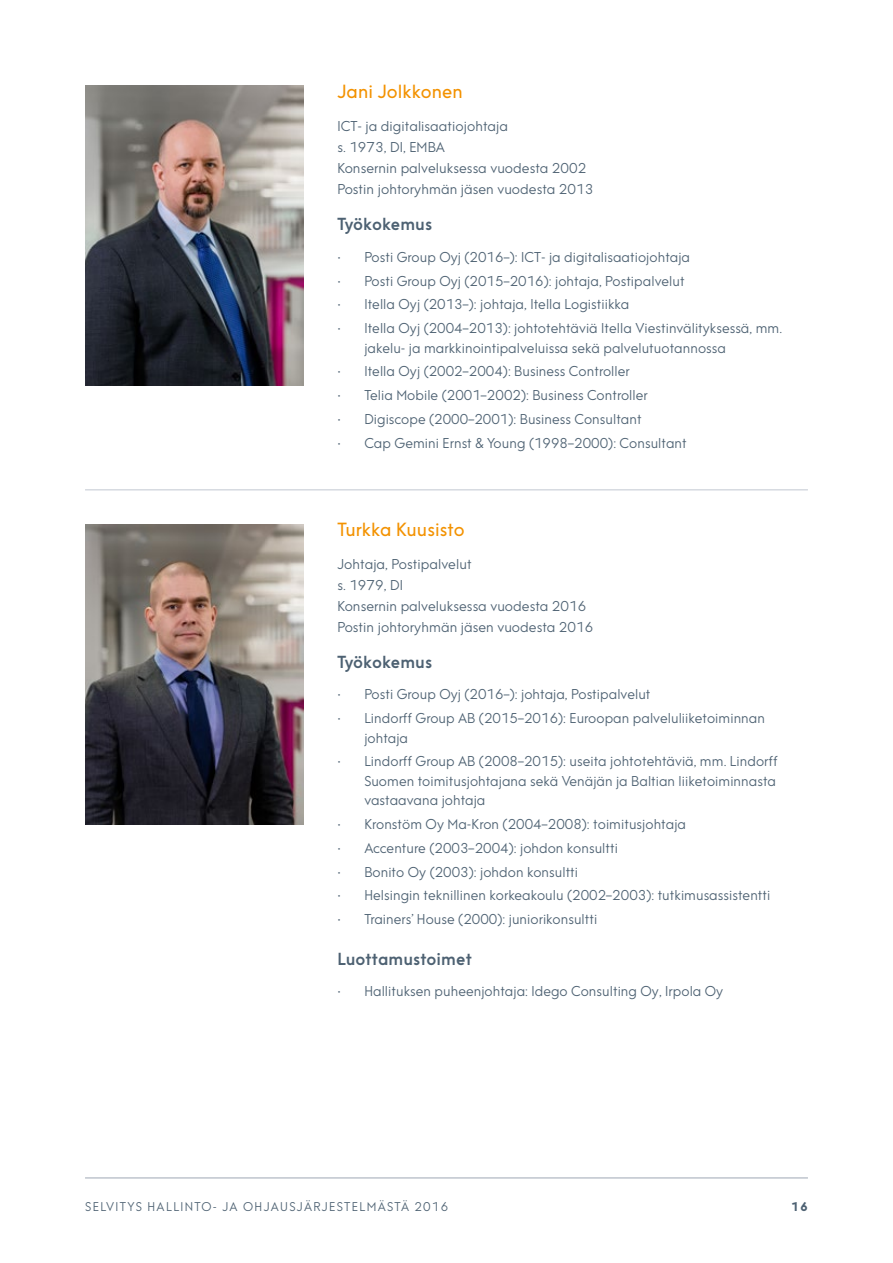
<style>
.page{position:relative;width:893px;height:1263px;background:#fff}
.page>*{position:absolute;margin:0;border:0;box-sizing:border-box;transform-origin:0 0}
.t1{font:18px "Posti Sans";letter-spacing:.005em;color:#f39200}
.t2{font:500 16.5px "Posti Sans";letter-spacing:.005em;color:#4d6172}
.t3{font:13.5px/21px "Posti Sans";letter-spacing:.005em;color:#4d6172}
.t4{font:12px "Posti Sans";letter-spacing:.115em;color:#4d6172}
.t5{font:700 12px "Posti Sans";color:#4d6172}
</style>
<div class="page">
<hr style="left:85px;top:1177px;width:723px;height:1px;background:#9ea8b4">
<img style="left:85px;top:85px;width:218px;height:300px">
<img style="left:85px;top:524px;width:218px;height:300px">
<hr style="left:85px;top:489px;width:723px;height:1px;background:#d6dae0">
<h1 class="t1" style="left:337px;top:81px;width:127px">Jani Jolkkonen</h1>
<p class="t3" style="left:337px;top:116px;width:257px">ICT- ja digitalisaatiojohtaja<br>s. 1973, DI, EMBA<br>Konsernin palveluksessa vuodesta 2002<br>Postin johtoryhmän jäsen vuodesta 2013</p>
<p class="t2" style="left:337px;top:214px;width:96px">Työkokemus</p>
<p class="t3" style="left:337px;top:246px;width:354px">• Posti Group Oyj (2016–): ICT- ja digitalisaatiojohtaja</p>
<p class="t3" style="left:337px;top:270px;width:349px">• Posti Group Oyj (2015–2016): johtaja, Postipalvelut</p>
<p class="t3" style="left:337px;top:294px;width:293px">• Itella Oyj (2013–): johtaja, Itella Logistiikka</p>
<p class="t3" style="left:364px;top:318px;width:419px;line-height:19.5px;text-indent:-27px">• Itella Oyj (2004–2013): johtotehtäviä Itella Viestinvälityksessä, mm. jakelu- ja markkinointipalveluissa sekä palvelutuotannossa</p>
<p class="t3" style="left:337px;top:361px;width:294px">• Itella Oyj (2002–2004): Business Controller</p>
<p class="t3" style="left:337px;top:385px;width:312px">• Telia Mobile (2001–2002): Business Controller</p>
<p class="t3" style="left:337px;top:408px;width:306px">• Digiscope (2000–2001): Business Consultant</p>
<p class="t3" style="left:337px;top:432px;width:351px">• Cap Gemini Ernst &amp; Young (1998–2000): Consultant</p>
<h1 class="t1" style="left:337px;top:518px;width:129px">Turkka Kuusisto</h1>
<p class="t3" style="left:337px;top:553px;width:257px">Johtaja, Postipalvelut<br>s. 1979, DI<br>Konsernin palveluksessa vuodesta 2016<br>Postin johtoryhmän jäsen vuodesta 2016</p>
<p class="t2" style="left:337px;top:651px;width:96px">Työkokemus</p>
<p class="t3" style="left:337px;top:684px;width:315px">• Posti Group Oyj (2016–): johtaja, Postipalvelut</p>
<p class="t3" style="left:364px;top:708px;width:402px;line-height:19.5px;text-indent:-27px">• Lindorff Group AB (2015–2016): Euroopan palveluliiketoiminnan johtaja</p>
<p class="t3" style="left:364px;top:752px;width:415px;line-height:19.5px;text-align:justify;text-indent:-27px">• Lindorff Group AB (2008–2015): useita johtotehtäviä, mm. Lindorff Suomen toimitusjohtajana sekä Venäjän ja Baltian liiketoiminnasta vastaavana johtaja</p>
<p class="t3" style="left:337px;top:814px;width:350px">• Kronstöm Oy Ma-Kron (2004–2008): toimitusjohtaja</p>
<p class="t3" style="left:337px;top:837px;width:282px">• Accenture (2003–2004): johdon konsultti</p>
<p class="t3" style="left:337px;top:861px;width:242px">• Bonito Oy (2003): johdon konsultti</p>
<p class="t3" style="left:337px;top:885px;width:435px">• Helsingin teknillinen korkeakoulu (2002–2003): tutkimusassistentti</p>
<p class="t3" style="left:337px;top:909px;width:261px">• Trainers’ House (2000): juniorikonsultti</p>
<p class="t2" style="left:337px;top:948px;width:136px">Luottamustoimet</p>
<p class="t3" style="left:337px;top:980px;width:387px">• Hallituksen puheenjohtaja: Idego Consulting Oy, Irpola Oy</p>
<p class="t4" style="left:85px;top:1199px;width:365px">SELVITYS HALLINTO- JA OHJAUSJÄRJESTELMÄSTÄ 2016</p>
<p class="t5" style="left:791px;top:1198px;width:18px">16</p>
</div>
